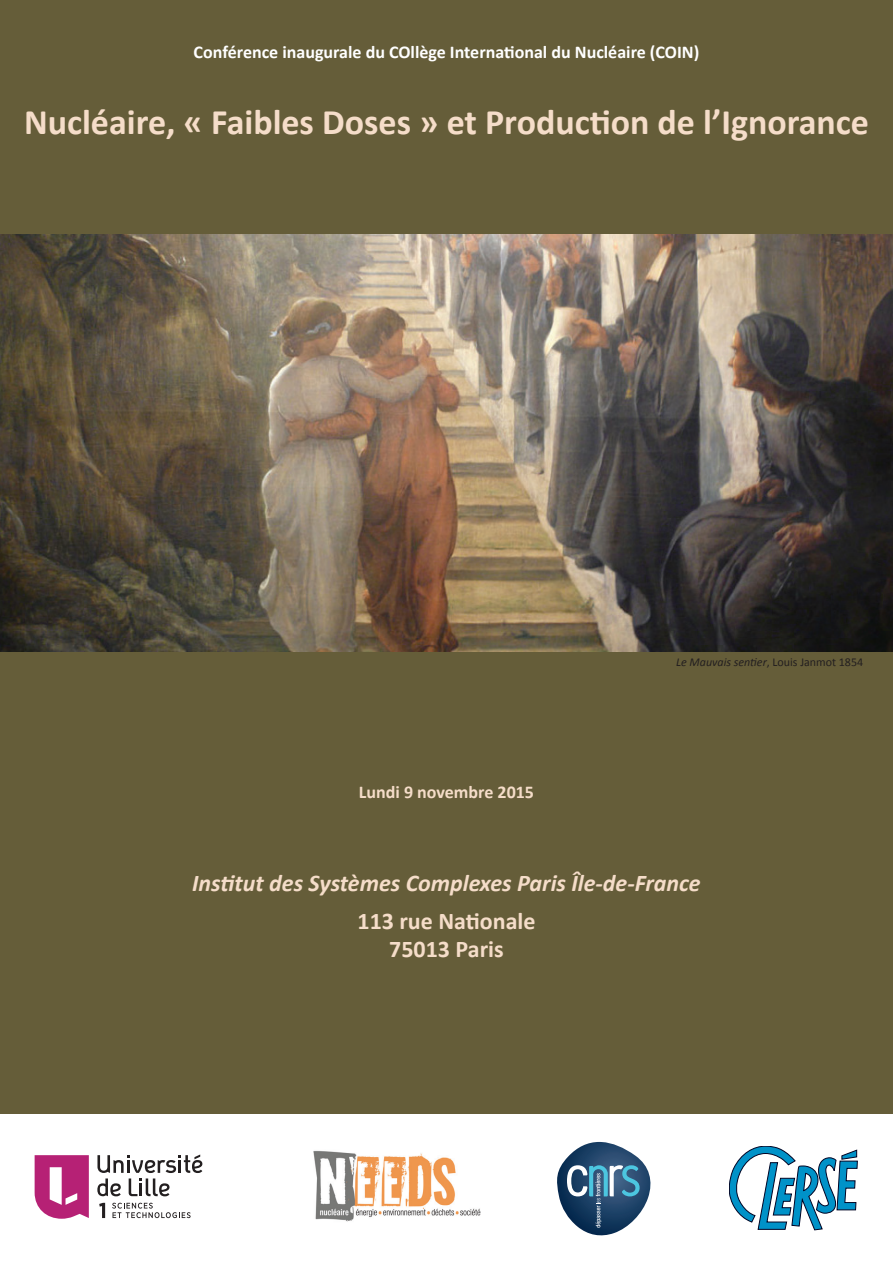
<style>
.page{position:relative;width:893px;height:1263px;background:#fff}
.page>*{position:absolute;margin:0;border:0;box-sizing:border-box;transform-origin:0 0}
.t1{font:700 36px "Calibri";color:#f5ddc9}
.t2{font:italic 700 24px "Calibri";color:#f5ddc9}
.t3{font:700 24px/28.8px "Calibri";color:#f5ddc9;text-align:center}
.t4{font:700 18px "Calibri";color:#fff}
.t5{font:700 18px "Calibri";color:#f5ddc9}
.t6{font:italic 12px "Calibri";color:#231f20}
.s1{font-style:normal}
</style>
<div class="page">
<div style="left:0;top:0;width:893px;height:1113px;background:#655d39"></div>
<svg style="left:557px;top:1142px;width:94px;height:94px"></svg>
<img style="left:313px;top:1150px;width:168px;height:72px">
<svg style="left:112px;top:1203px;width:79px;height:15px"></svg>
<svg style="left:99px;top:1203px;width:6px;height:15px"></svg>
<svg style="left:35px;top:1155px;width:54px;height:64px"></svg>
<svg style="left:97px;top:1154px;width:105px;height:42px"></svg>
<svg style="left:729px;top:1146px;width:129px;height:84px"></svg>
<img style="left:0;top:235px;width:893px;height:417px">
<p class="t4" style="left:194px;top:41px;width:507px">Conférence inaugurale du COllège International du Nucléaire (COIN)</p>
<h1 class="t1" style="left:24px;top:99px;width:846px">Nucléaire, « Faibles Doses » et Production de l’Ignorance</h1>
<p class="t5" style="left:359px;top:780px;width:177px">Lundi 9 novembre 2015</p>
<p class="t6" style="left:676px;top:654px;width:189px">Le Mauvais sentier<span class="s1">, Louis Janmot 1854</span></p>
<h2 class="t2" style="left:192px;top:868px;width:510px">Institut des Systèmes Complexes Paris Île-de-France</h2>
<h2 class="t3" style="left:358px;top:906px;width:179px">113 rue Nationale<br>75013 Paris</h2>
</div>
